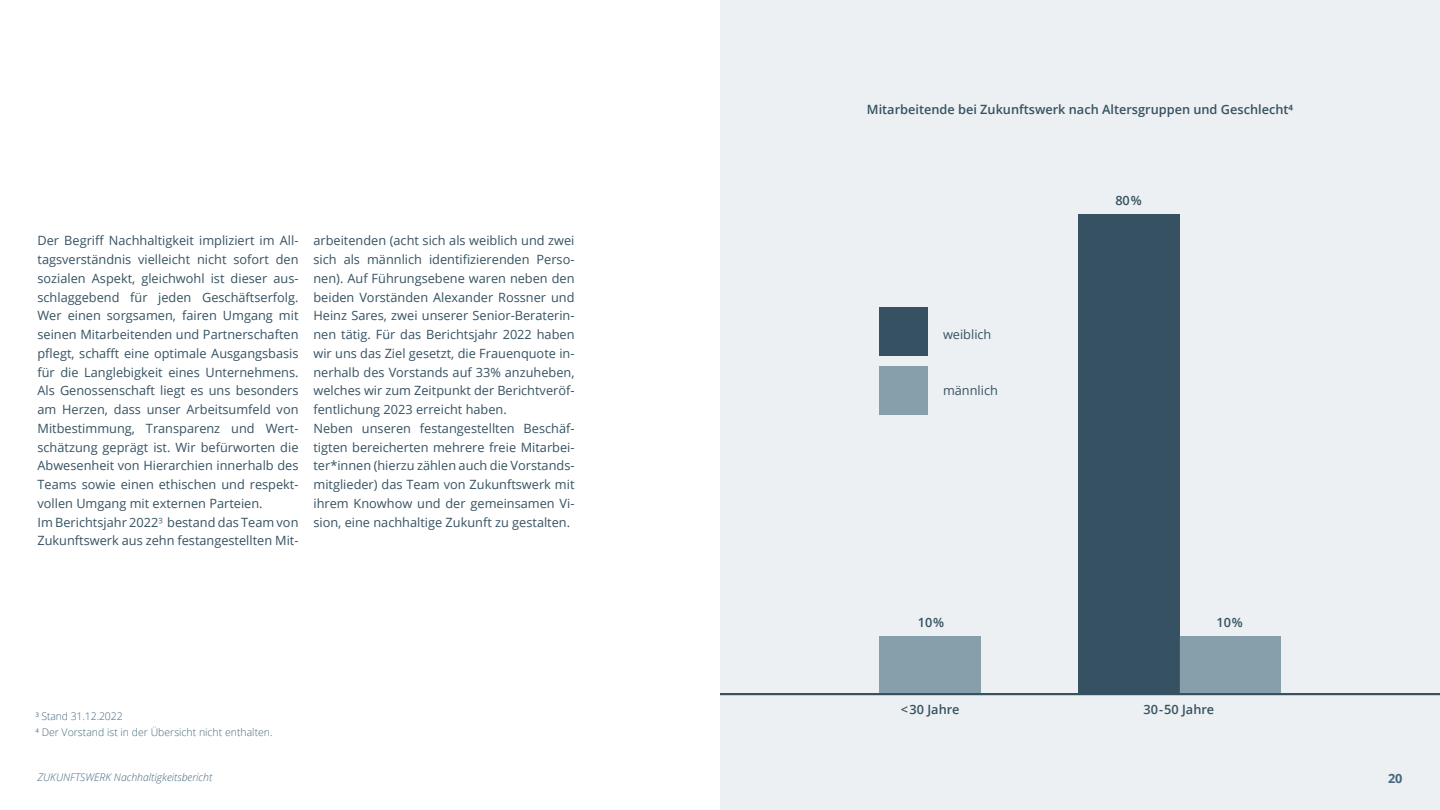
<style>
.page{position:relative;width:1440px;height:810px;background:#fff}
.page>*{position:absolute;margin:0;border:0;box-sizing:border-box;transform-origin:0 0}
.t1{font:12.75px/18.8px "Open Sans";color:#365262;text-align:justify}
.t2{font:600 12.75px "Open Sans";color:#365262}
.t3{font:700 12.75px "Open Sans";color:#44687d}
.t4{font:300 10.5px "Open Sans";color:#44687d}
.t5{font:italic 300 10.5px "Open Sans";color:#44687d}
.s1{font-weight:300}
</style>
<div class="page">
<div style="left:720px;top:0;width:720px;height:810px;background:#ecf0f2"></div>
<div style="left:1078px;top:214px;width:101px;height:480px;background:#365262"></div>
<div style="left:1179px;top:636px;width:101px;height:58px;background:#879eab"></div>
<div style="left:880px;top:636px;width:101px;height:58px;background:#879eab"></div>
<hr style="left:720px;top:693px;width:720px;height:2px;background:#365262">
<div style="left:880px;top:307px;width:48px;height:48px;background:#365262"></div>
<div style="left:880px;top:366px;width:48px;height:48px;background:#879eab"></div>
<p class="t2" style="left:867px;top:101px;width:428px">Mitarbeitende bei Zukunftswerk nach Altersgruppen und Geschlecht⁴</p>
<p class="t1" style="left:38px;top:231px;width:263px">Der Begriff Nachhaltigkeit impliziert im All&shy;tagsverständnis vielleicht nicht sofort den sozialen Aspekt, gleichwohl ist dieser aus&shy;schlaggebend für jeden Geschäftserfolg.<br>Wer einen sorgsamen, fairen Umgang mit seinen Mitarbeitenden und Partnerschaften pflegt, schafft eine optimale Ausgangsbasis für die Langlebigkeit eines Unternehmens.<br>Als Genossenschaft liegt es uns besonders am Herzen, dass unser Arbeitsumfeld von Mitbestimmung, Transparenz und Wert&shy;schätzung geprägt ist. Wir befürworten die Abwesenheit von Hierarchien innerhalb des Teams sowie einen ethischen und respekt&shy;vollen Umgang mit externen Parteien.</p>
<p class="t1" style="left:38px;top:512px;width:263px">Im Berichtsjahr 2022<span class="s1">³</span> bestand das Team von<br>Zukunftswerk aus zehn festangestellten Mit-</p>
<p class="t1" style="left:313px;top:231px;width:263px">arbeitenden (acht sich als weiblich und zwei sich als männlich identifizierenden Perso&shy;nen). Auf Führungsebene waren neben den beiden Vorständen Alexander Rossner und Heinz Sares, zwei unserer Senior-Beraterin&shy;nen tätig. Für das Berichtsjahr 2022 haben wir uns das Ziel gesetzt, die Frauenquote in&shy;nerhalb des Vorstands auf 33% anzuheben, welches wir zum Zeitpunkt der Berichtveröf&shy;fentlichung 2023 erreicht haben.</p>
<p class="t1" style="left:313px;top:418px;width:263px">Neben unseren festangestellten Beschäf&shy;tigten bereicherten mehrere freie Mitarbei&shy;ter*innen (hierzu zählen auch die Vorstands&shy;mitglieder) das Team von Zukunftswerk mit ihrem Knowhow und der gemeinsamen Vi&shy;sion, eine nachhaltige Zukunft zu gestalten.</p>
<p class="t4" style="left:35px;top:709px;width:89px">³ Stand 31.12.2022</p>
<p class="t4" style="left:35px;top:725px;width:239px">⁴ Der Vorstand ist in der Übersicht nicht enthalten.</p>
<p class="t1" style="left:943px;top:325px;width:50px">weiblich</p>
<p class="t1" style="left:943px;top:381px;width:56px">männlich</p>
<p class="t2" style="left:1115px;top:192px;width:28px">80%</p>
<p class="t2" style="left:918px;top:613px;width:28px">10%</p>
<p class="t2" style="left:1217px;top:613px;width:28px">10%</p>
<p class="t2" style="left:901px;top:701px;width:60px">&lt; 30 Jahre</p>
<p class="t2" style="left:1144px;top:701px;width:72px">30-50 Jahre</p>
<p class="t5" style="left:38px;top:770px;width:176px">ZUKUNFTSWERK Nachhaltigkeitsbericht</p>
<p class="t3" style="left:1388px;top:769px;width:16px">20</p>
</div>
